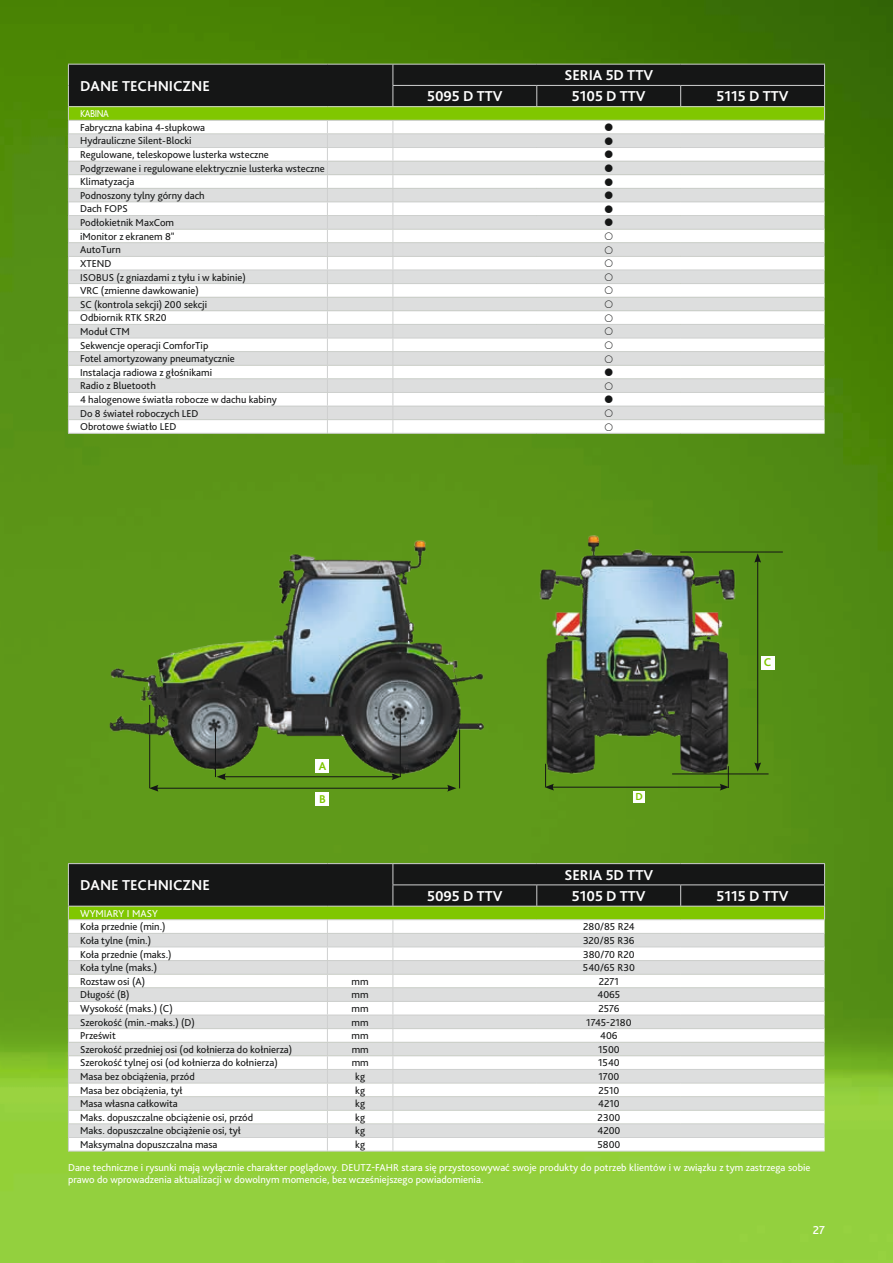
<style>
.page{position:relative;width:893px;height:1263px;background:#fff}
.page>*{position:absolute;margin:0;border:0;box-sizing:border-box;transform-origin:0 0}
.t1{font:700 15px "Bliss Pro";color:#fff}
.t2{font:500 12px "Bliss Pro";color:#fff}
.t3{font:700 11.85px "Bliss Pro";color:#80c700}
.t4{font:700 10.65px "Bliss Pro";color:#80c700}
.t5{font:10.5px/13.6px "Bliss Pro";color:#151616}
.t6{font:10.5px/12.6px "Bliss Pro";color:#fff}
.t7{font:10.5px "Bliss Pro";color:#fff;scale:.9 1}
</style>
<div class="page">
<img style="left:0;top:0;width:893px;height:1263px">
<img style="left:521px;top:530px;width:236px;height:266px">
<hr style="left:551px;top:787px;width:171px;height:1px;background:#151616">
<svg style="left:720px;top:766px;width:9px;height:24px"></svg>
<svg style="left:545px;top:764px;width:9px;height:26px"></svg>
<div style="left:633px;top:791px;width:12px;height:11px;background:#fff"></div>
<div style="left:761px;top:656px;width:13px;height:13px;background:#fff"></div>
<div style="left:316px;top:792px;width:13px;height:13px;background:#fff"></div>
<hr style="left:757px;top:560px;width:1px;height:205px;background:#151616">
<svg style="left:754px;top:553px;width:7px;height:10px"></svg>
<svg style="left:754px;top:762px;width:7px;height:10px"></svg>
<hr style="left:680px;top:552px;width:103px;height:1px;background:#151616">
<hr style="left:672px;top:774px;width:97px;height:1px;background:#151616">
<img style="left:82px;top:518px;width:407px;height:272px">
<hr style="left:215px;top:728px;width:1px;height:49px;background:#151616">
<hr style="left:400px;top:716px;width:1px;height:61px;background:#151616">
<hr style="left:68px;top:433px;width:259px;height:1px;background:#cfd0d0">
<hr style="left:327px;top:433px;width:66px;height:1px;background:#cfd0d0">
<hr style="left:393px;top:433px;width:144px;height:1px;background:#cfd0d0">
<hr style="left:537px;top:433px;width:144px;height:1px;background:#cfd0d0">
<hr style="left:681px;top:433px;width:144px;height:1px;background:#cfd0d0">
<hr style="left:68px;top:1151px;width:259px;height:1px;background:#cfd0d0">
<hr style="left:327px;top:1151px;width:66px;height:1px;background:#cfd0d0">
<hr style="left:393px;top:1151px;width:144px;height:1px;background:#cfd0d0">
<hr style="left:537px;top:1151px;width:144px;height:1px;background:#cfd0d0">
<hr style="left:681px;top:1151px;width:144px;height:1px;background:#cfd0d0">
<hr style="left:68px;top:863px;width:259px;height:1px;background:#cfd0d0">
<hr style="left:327px;top:863px;width:66px;height:1px;background:#cfd0d0">
<hr style="left:393px;top:863px;width:144px;height:1px;background:#cfd0d0">
<hr style="left:537px;top:863px;width:144px;height:1px;background:#cfd0d0">
<hr style="left:681px;top:863px;width:144px;height:1px;background:#cfd0d0">
<svg style="left:68px;top:864px;width:757px;height:287px"></svg>
<hr style="left:68px;top:906px;width:259px;height:1px;background:#cfd0d0">
<hr style="left:327px;top:906px;width:66px;height:1px;background:#cfd0d0">
<hr style="left:393px;top:906px;width:144px;height:1px;background:#cfd0d0">
<hr style="left:537px;top:906px;width:144px;height:1px;background:#cfd0d0">
<hr style="left:681px;top:906px;width:144px;height:1px;background:#cfd0d0">
<svg style="left:68px;top:64px;width:757px;height:369px"></svg>
<h1 class="t1" style="left:80px;top:76px;width:131px">DANE TECHNICZNE</h1>
<p class="t7" style="left:80px;top:107px;width:33px">KABINA</p>
<p class="t5" style="left:80px;top:120px;width:246px">Fabryczna kabina 4-słupkowa<br>Hydrauliczne Silent-Blocki<br>Regulowane, teleskopowe lusterka wsteczne<br>Podgrzewane i regulowane elektrycznie lusterka wsteczne<br>Klimatyzacja<br>Podnoszony tylny górny dach<br>Dach FOPS<br>Podłokietnik MaxCom<br>iMonitor z ekranem 8"<br>AutoTurn<br>XTEND<br>ISOBUS (z gniazdami z tyłu i w kabinie)<br>VRC (zmienne dawkowanie)<br>SC (kontrola sekcji) 200 sekcji<br>Odbiornik RTK SR20<br>Moduł CTM<br>Sekwencje operacji ComforTip<br>Fotel amortyzowany pneumatycznie<br>Instalacja radiowa z głośnikami<br>Radio z Bluetooth<br>4 halogenowe światła robocze w dachu kabiny<br>Do 8 świateł roboczych LED<br>Obrotowe światło LED</p>
<p class="t3" style="left:319px;top:759px;width:9px">A</p>
<h1 class="t1" style="left:80px;top:876px;width:131px">DANE TECHNICZNE</h1>
<p class="t3" style="left:319px;top:791px;width:8px">B</p>
<h1 class="t1" style="left:564px;top:66px;width:90px">SERIA 5D TTV</h1>
<h1 class="t1" style="left:427px;top:87px;width:77px">5095 D TTV</h1>
<h1 class="t1" style="left:572px;top:87px;width:75px">5105 D TTV</h1>
<h1 class="t1" style="left:717px;top:87px;width:73px">5115 D TTV</h1>
<p class="t4" style="left:635px;top:790px;width:9px">D</p>
<h1 class="t1" style="left:564px;top:865px;width:90px">SERIA 5D TTV</h1>
<p class="t3" style="left:764px;top:655px;width:9px">C</p>
<h1 class="t1" style="left:427px;top:886px;width:77px">5095 D TTV</h1>
<h1 class="t1" style="left:572px;top:886px;width:75px">5105 D TTV</h1>
<h1 class="t1" style="left:717px;top:886px;width:73px">5115 D TTV</h1>
<p class="t6" style="left:80px;top:907px;width:79px">WYMIARY I MASY</p>
<p class="t5" style="left:80px;top:920px;width:87px">Koła przednie (min.)</p>
<p class="t5" style="left:583px;top:920px;width:53px">280/85 R24</p>
<p class="t5" style="left:80px;top:933px;width:73px">Koła tylne (min.)</p>
<p class="t5" style="left:583px;top:933px;width:53px">320/85 R36</p>
<p class="t5" style="left:80px;top:947px;width:93px">Koła przednie (maks.)</p>
<p class="t5" style="left:583px;top:947px;width:53px">380/70 R20</p>
<p class="t5" style="left:80px;top:961px;width:79px">Koła tylne (maks.)</p>
<p class="t5" style="left:583px;top:961px;width:53px">540/65 R30</p>
<p class="t5" style="left:80px;top:974px;width:67px">Rozstaw osi (A)</p>
<p class="t5" style="left:352px;top:974px;width:19px">mm</p>
<p class="t5" style="left:599px;top:974px;width:22px">2271</p>
<p class="t5" style="left:80px;top:988px;width:51px">Długość (B)</p>
<p class="t5" style="left:352px;top:988px;width:19px">mm</p>
<p class="t5" style="left:597px;top:988px;width:24px">4065</p>
<p class="t5" style="left:80px;top:1001px;width:94px">Wysokość (maks.) (C)</p>
<p class="t5" style="left:352px;top:1001px;width:19px">mm</p>
<p class="t5" style="left:598px;top:1001px;width:23px">2576</p>
<p class="t5" style="left:80px;top:1015px;width:116px">Szerokość (min.-maks.) (D)</p>
<p class="t5" style="left:352px;top:1015px;width:19px">mm</p>
<p class="t5" style="left:586px;top:1015px;width:47px">1745-2180</p>
<p class="t5" style="left:80px;top:1029px;width:37px">Prześwit</p>
<p class="t5" style="left:352px;top:1029px;width:19px">mm</p>
<p class="t5" style="left:600px;top:1029px;width:19px">406</p>
<p class="t5" style="left:80px;top:1042px;width:214px">Szerokość przedniej osi (od kołnierza do kołnierza)</p>
<p class="t5" style="left:352px;top:1042px;width:19px">mm</p>
<p class="t5" style="left:598px;top:1042px;width:23px">1500</p>
<p class="t5" style="left:80px;top:1056px;width:199px">Szerokość tylnej osi (od kołnierza do kołnierza)</p>
<p class="t5" style="left:352px;top:1056px;width:19px">mm</p>
<p class="t5" style="left:598px;top:1056px;width:23px">1540</p>
<p class="t5" style="left:80px;top:1070px;width:116px">Masa bez obciążenia, przód</p>
<p class="t5" style="left:355px;top:1070px;width:11px">kg</p>
<p class="t5" style="left:598px;top:1070px;width:22px">1700</p>
<p class="t5" style="left:80px;top:1083px;width:104px">Masa bez obciążenia, tył</p>
<p class="t5" style="left:355px;top:1083px;width:11px">kg</p>
<p class="t5" style="left:598px;top:1083px;width:22px">2510</p>
<p class="t5" style="left:80px;top:1097px;width:99px">Masa własna całkowita</p>
<p class="t5" style="left:355px;top:1097px;width:11px">kg</p>
<p class="t5" style="left:598px;top:1097px;width:23px">4210</p>
<p class="t5" style="left:80px;top:1110px;width:175px">Maks. dopuszczalne obciążenie osi, przód</p>
<p class="t5" style="left:355px;top:1110px;width:11px">kg</p>
<p class="t5" style="left:598px;top:1110px;width:24px">2300</p>
<p class="t5" style="left:80px;top:1124px;width:162px">Maks. dopuszczalne obciążenie osi, tył</p>
<p class="t5" style="left:355px;top:1124px;width:11px">kg</p>
<p class="t5" style="left:597px;top:1124px;width:25px">4200</p>
<p class="t5" style="left:80px;top:1138px;width:139px">Maksymalna dopuszczalna masa</p>
<p class="t5" style="left:355px;top:1138px;width:11px">kg</p>
<p class="t5" style="left:597px;top:1138px;width:24px">5800</p>
<p class="t6" style="left:68px;top:1161px;width:744px">Dane techniczne i rysunki mają wyłącznie charakter poglądowy. DEUTZ-FAHR stara się przystosowywać swoje produkty do potrzeb klientów i w związku z tym zastrzega sobie prawo do wprowadzenia aktualizacji w dowolnym momencie, bez wcześniejszego powiadomienia.</p>
<p class="t2" style="left:813px;top:1222px;width:14px">27</p>
</div>
